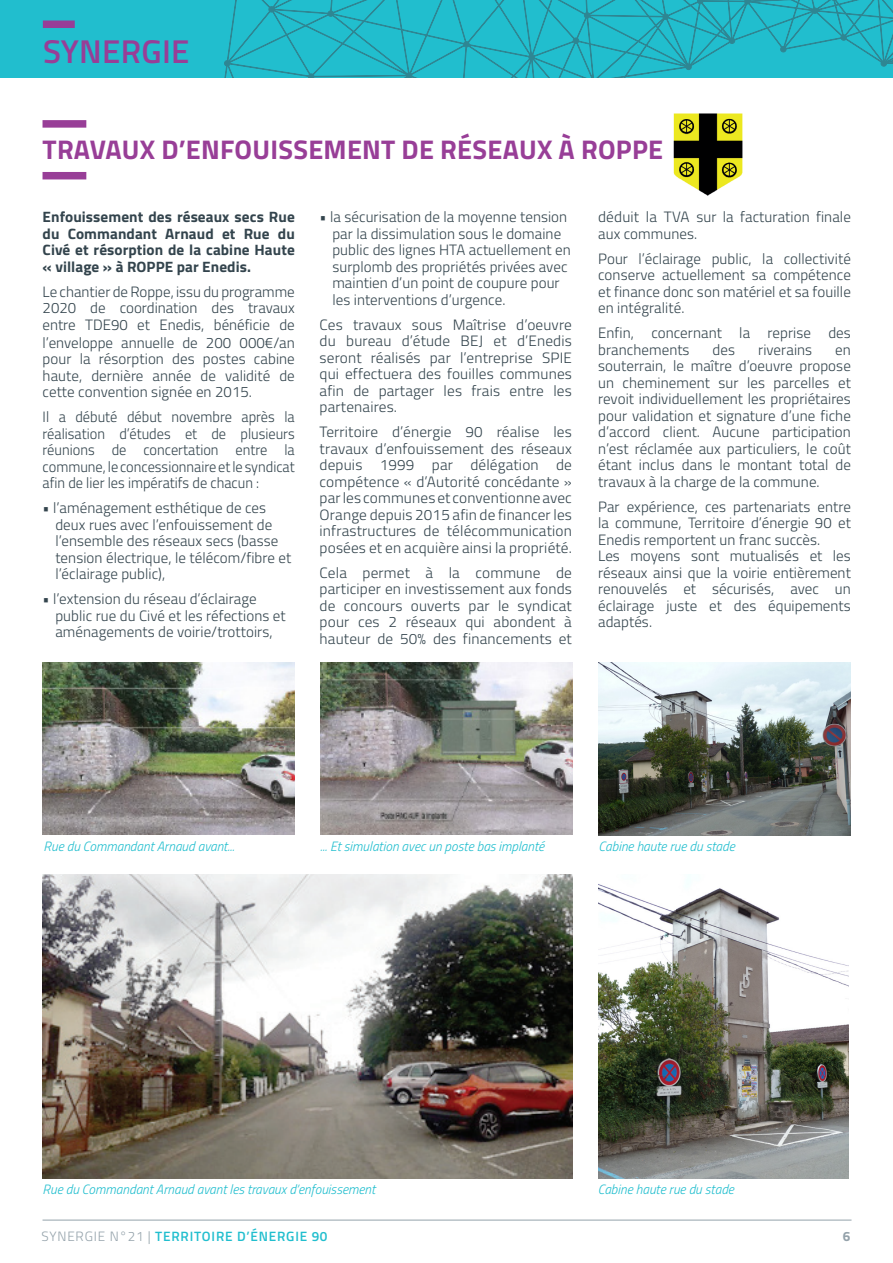
<style>
.page{position:relative;width:893px;height:1263px;background:#fff}
.page>*{position:absolute;margin:0;border:0;box-sizing:border-box;transform-origin:0 0}
.t1{font:600 33px "Titillium";letter-spacing:.01em;color:#983e97}
.t2{font:700 27px "Titillium";letter-spacing:.01em;color:#983e97}
.t3{font:300 15px/16.5px "Titillium";letter-spacing:.005em;color:#33444d;text-align:justify}
.t4{font:300 15px/16.5px "Titillium";letter-spacing:.005em;color:#33444d;text-align:justify;scale:.96 1}
.t5{font:700 15px/16.5px "Titillium";letter-spacing:.005em;color:#33444d;text-align:justify}
.t6{font:italic 300 13.5px "Titillium";color:#21bece}
.t7{font:600 13.5px "Titillium";letter-spacing:.06em;color:#21bece}
.t8{font:700 13.5px "Titillium";color:#94a2aa}
.s1{font-weight:300;color:#94a2aa}
</style>
<div class="page">
<hr style="left:43px;top:1220px;width:808px;height:1px;background:#94a2aa">
<div style="left:0;top:0;width:893px;height:80px;background:#21bece"></div>
<div style="left:43px;top:21px;width:32px;height:7px;background:#983e97"></div>
<svg style="left:818px;top:0;width:75px;height:79px"></svg>
<div style="left:841px;top:34px;width:6px;height:7px;background:#2e8693;border-radius:2px"></div>
<div style="left:840px;top:34px;width:7px;height:7px;border:1px solid #3d4f59;border-radius:2px"></div>
<svg style="left:881px;top:5px;width:12px;height:71px"></svg>
<div style="left:881px;top:60px;width:6px;height:7px;border:1px solid #3d4f59;border-radius:2px"></div>
<svg style="left:224px;top:0;width:594px;height:79px"></svg>
<div style="left:0;top:79px;width:893px;height:132px;background:#fff"></div>
<div style="left:43px;top:120px;width:43px;height:8px;background:#983e97"></div>
<div style="left:43px;top:172px;width:43px;height:7px;background:#983e97"></div>
<img style="left:673px;top:113px;width:70px;height:83px">
<img style="left:42px;top:874px;width:531px;height:304px">
<img style="left:599px;top:879px;width:250px;height:299px">
<img style="left:42px;top:662px;width:253px;height:173px">
<img style="left:320px;top:662px;width:252px;height:173px">
<img style="left:599px;top:663px;width:252px;height:172px">
<h1 class="t1" style="left:43px;top:27px;width:148px">SYNERGIE</h1>
<p class="t2" style="left:43px;top:129px;width:622px">TRAVAUX D’ENFOUISSEMENT DE RÉSEAUX À ROPPE</p>
<p class="t5" style="left:43px;top:208px;width:254px">Enfouissement des réseaux secs Rue du Commandant Arnaud et Rue du Civé et résorption de la cabine Haute « village » à ROPPE par Enedis.</p>
<p class="t3" style="left:43px;top:283px;width:254px">Le chantier de Roppe, issu du programme 2020 de coordination des travaux entre TDE90 et Enedis, bénéficie de</p>
<p class="t3" style="left:43px;top:334px;width:254px">l’enveloppe annuelle de 200 000€/an pour la résorption des postes cabine haute, dernière année de validité de cette convention signée en 2015.</p>
<p class="t4" style="left:43px;top:408px;width:264px">Il a débuté début novembre après la réalisation d’études et de plusieurs réunions de concertation entre la commune, le concessionnaire et le syndicat afin de lier les impératifs de chacun :</p>
<p class="t3" style="left:55px;top:499px;width:237px;text-align:left;text-indent:-13px">• l’aménagement esthétique de ces deux rues avec l’enfouissement de l’ensemble des réseaux secs (basse tension électrique, le télécom/fibre et l’éclairage public),</p>
<p class="t3" style="left:55px;top:590px;width:232px;text-align:left;text-indent:-13px">• l’extension du réseau d’éclairage public rue du Civé et les réfections et aménagements de voirie/trottoirs,</p>
<p class="t3" style="left:332px;top:208px;width:240px;text-align:left;text-indent:-13px">• la sécurisation de la moyenne tension par la dissimulation sous le domaine public des lignes HTA actuellement en surplomb des propriétés privées avec maintien d’un point de coupure pour les interventions d’urgence.</p>
<p class="t3" style="left:320px;top:316px;width:254px">Ces travaux sous Maîtrise d’oeuvre du bureau d’étude BEJ et d’Enedis seront réalisés par l’entreprise SPIE qui effectuera des fouilles communes afin de partager les frais entre les partenaires.</p>
<p class="t3" style="left:320px;top:423px;width:254px">Territoire d’énergie 90 réalise les travaux d’enfouissement des réseaux depuis 1999 par délégation de compétence « d’Autorité concédante » par les communes et conventionne avec Orange depuis 2015 afin de financer les infrastructures de télécommunication posées et en acquière ainsi la propriété.</p>
<p class="t3" style="left:320px;top:564px;width:254px">Cela permet à la commune de participer en investissement aux fonds de concours ouverts par le syndicat pour ces 2 réseaux qui abondent à hauteur de 50% des financements et</p>
<p class="t3" style="left:598px;top:208px;width:254px">déduit la TVA sur la facturation finale aux communes.</p>
<p class="t3" style="left:598px;top:250px;width:254px">Pour l’éclairage public, la collectivité conserve actuellement sa compétence et finance donc son matériel et sa fouille en intégralité.</p>
<p class="t3" style="left:598px;top:324px;width:254px">Enfin, concernant la reprise des branchements</p>
<p class="t3" style="left:713px;top:341px;width:24px">des</p>
<p class="t3" style="left:758px;top:341px;width:56px">riverains</p>
<p class="t3" style="left:598px;top:341px;width:254px;text-indent:237px">en souterrain, le maître d’oeuvre propose un cheminement sur les parcelles et revoit individuellement les propriétaires pour validation et signature d’une fiche d’accord client. Aucune participation n’est réclamée aux particuliers, le coût étant inclus dans le montant total de travaux à la charge de la commune.</p>
<p class="t3" style="left:598px;top:498px;width:254px">Par expérience, ces partenariats entre la commune, Territoire d’énergie 90 et Enedis remportent un franc succès.</p>
<p class="t3" style="left:598px;top:547px;width:254px">Les moyens sont mutualisés et les réseaux ainsi que la voirie entièrement renouvelés et sécurisés, avec un éclairage juste et des équipements adaptés.</p>
<p class="t6" style="left:44px;top:837px;width:192px">Rue du Commandant Arnaud avant...</p>
<p class="t6" style="left:320px;top:837px;width:226px">... Et simulation avec un poste bas implanté</p>
<p class="t6" style="left:599px;top:837px;width:138px">Cabine haute rue du stade</p>
<p class="t6" style="left:43px;top:1179px;width:334px">Rue du Commandant Arnaud avant les travaux d’enfouissement</p>
<p class="t6" style="left:598px;top:1179px;width:138px">Cabine haute rue du stade</p>
<p class="t7" style="left:42px;top:1226px;width:287px"><span class="s1">SYNERGIE N°21 |</span> TERRITOIRE D’ÉNERGIE 90</p>
<p class="t8" style="left:843px;top:1226px;width:9px">6</p>
</div>
